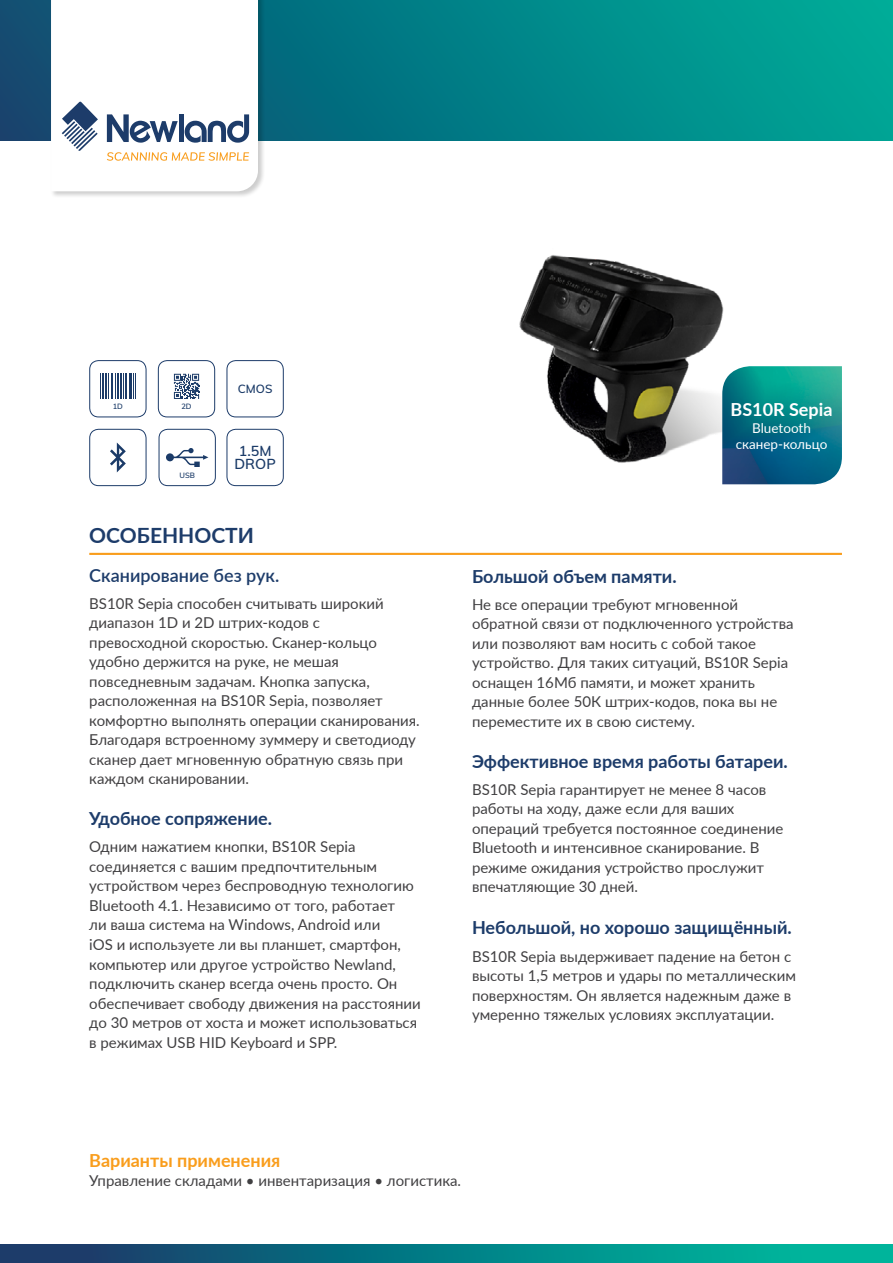
<style>
.page{position:relative;width:893px;height:1263px;background:#fff}
.page>*{position:absolute;margin:0;border:0;box-sizing:border-box;transform-origin:0 0}
.t1{font:700 21px "Lato";color:#1d3c6a}
.t2{font:700 18px "Lato";color:#1d3c6a}
.t3{font:600 18px "Lato";color:#1d3c6a}
.t4{font:700 18px "Lato";color:#f99d1c}
.t5{font:700 18px "Lato";color:#fff}
.t6{font:15px/19.5px "Lato";color:#414042}
.t7{font:600 14.25px/13.5px "Muli";color:#1b3b68}
.t8{font:13.5px/16.2px "Lato";color:#fff;text-align:center}
.t9{font:600 11.7px "Muli";color:#1b3b68}
.t10{font:600 7.5px "Muli";color:#1b3b68}
</style>
<div class="page">
<img style="left:519px;top:255px;width:223px;height:230px">
<svg style="left:0;top:0;width:893px;height:140px;background:#018488"></svg>
<div style="left:0;top:1245px;width:893px;height:18px;background:linear-gradient(to right,#173568,#00c3a2)"></div>
<img style="left:722px;top:366px;width:120px;height:118px">
<hr style="left:89px;top:553px;width:753px;height:2px;background:#f99d1c">
<svg style="left:100px;top:374px;width:36px;height:25px"></svg>
<div style="left:89px;top:360px;width:57px;height:57px;border:1px solid #1d3c6a;border-radius:9px"></div>
<div style="left:227px;top:360px;width:57px;height:57px;border:1px solid #1d3c6a;border-radius:9px"></div>
<svg style="left:174px;top:374px;width:25px;height:25px"></svg>
<div style="left:158px;top:360px;width:57px;height:57px;border:1px solid #1d3c6a;border-radius:9px"></div>
<svg style="left:110px;top:442px;width:16px;height:30px"></svg>
<div style="left:89px;top:429px;width:57px;height:57px;border:1px solid #1d3c6a;border-radius:9px"></div>
<svg style="left:166px;top:448px;width:42px;height:19px"></svg>
<div style="left:159px;top:429px;width:57px;height:57px;border:1px solid #1d3c6a;border-radius:9px"></div>
<div style="left:227px;top:429px;width:57px;height:57px;border:1px solid #1d3c6a;border-radius:9px"></div>
<div style="left:50px;top:0;width:215px;height:198px;background:#000;opacity:.2"></div>
<svg style="left:51px;top:0;width:207px;height:191px"></svg>
<p class="t10" style="left:113px;top:401px;width:12px">1D</p>
<p class="t10" style="left:181px;top:401px;width:12px">2D</p>
<p class="t10" style="left:179px;top:470px;width:17px">USB</p>
<p class="t9" style="left:238px;top:380px;width:36px">CMOS</p>
<p class="t7" style="left:235px;top:443px;width:43px">1.5M<br>DROP</p>
<h1 class="t1" style="left:89px;top:520px;width:166px">ОСОБЕННОСТИ</h1>
<p class="t3" style="left:89px;top:562px;width:192px">Сканирование без рук.</p>
<p class="t6" style="left:89px;top:593px;width:332px">BS10R Sepia способен считывать широкий диапазон 1D и 2D штрих-кодов с превосходной скоростью. Сканер-кольцо удобно держится на руке, не мешая повседневным задачам. Кнопка запуска, расположенная на BS10R Sepia, позволяет комфортно выполнять операции сканирования.<br>Благодаря встроенному зуммеру и светодиоду сканер дает мгновенную обратную связь при каждом сканировании.</p>
<p class="t2" style="left:89px;top:806px;width:184px">Удобное сопряжение.</p>
<p class="t6" style="left:89px;top:837px;width:333px">Одним нажатием кнопки, BS10R Sepia соединяется с вашим предпочтительным устройством через беспроводную технологию Bluetooth 4.1. Независимо от того, работает<br>ли ваша система на Windows, Android или<br>iOS и используете ли вы планшет, смартфон, компьютер или другое устройство Newland, подключить сканер всегда очень просто. Он обеспечивает свободу движения на расстоянии до 30 метров от хоста и может использоваться в режимах USB HID Keyboard и SPP.</p>
<p class="t5" style="left:730px;top:396px;width:103px">BS10R Sepia</p>
<p class="t8" style="left:736px;top:419px;width:93px">Bluetooth сканер-кольцо</p>
<p class="t2" style="left:472px;top:563px;width:206px">Большой объем памяти.</p>
<p class="t6" style="left:472px;top:594px;width:323px">Не все операции требуют мгновенной обратной связи от подключенного устройства или позволяют вам носить с собой такое устройство. Для таких ситуаций, BS10R Sepia оснащен 16Мб памяти, и может хранить данные более 50К штрих-кодов, пока вы не переместите их в свою систему.</p>
<p class="t2" style="left:472px;top:748px;width:317px">Эффективное время работы батареи.</p>
<p class="t6" style="left:472px;top:779px;width:313px">BS10R Sepia гарантирует не менее 8 часов работы на ходу, даже если для ваших операций требуется постоянное соединение Bluetooth и интенсивное сканирование. В режиме ожидания устройство прослужит впечатляющие 30 дней.</p>
<p class="t2" style="left:472px;top:914px;width:321px">Небольшой, но хорошо защищённый.</p>
<p class="t6" style="left:472px;top:946px;width:325px">BS10R Sepia выдерживает падение на бетон с высоты 1,5 метров и удары по металлическим поверхностям. Он является надежным даже в умеренно тяжелых условиях эксплуатации.</p>
<p class="t4" style="left:89px;top:1147px;width:193px">Варианты применения</p>
<p class="t6" style="left:89px;top:1170px;width:373px">Управление складами • инвентаризация • логистика.</p>
</div>
